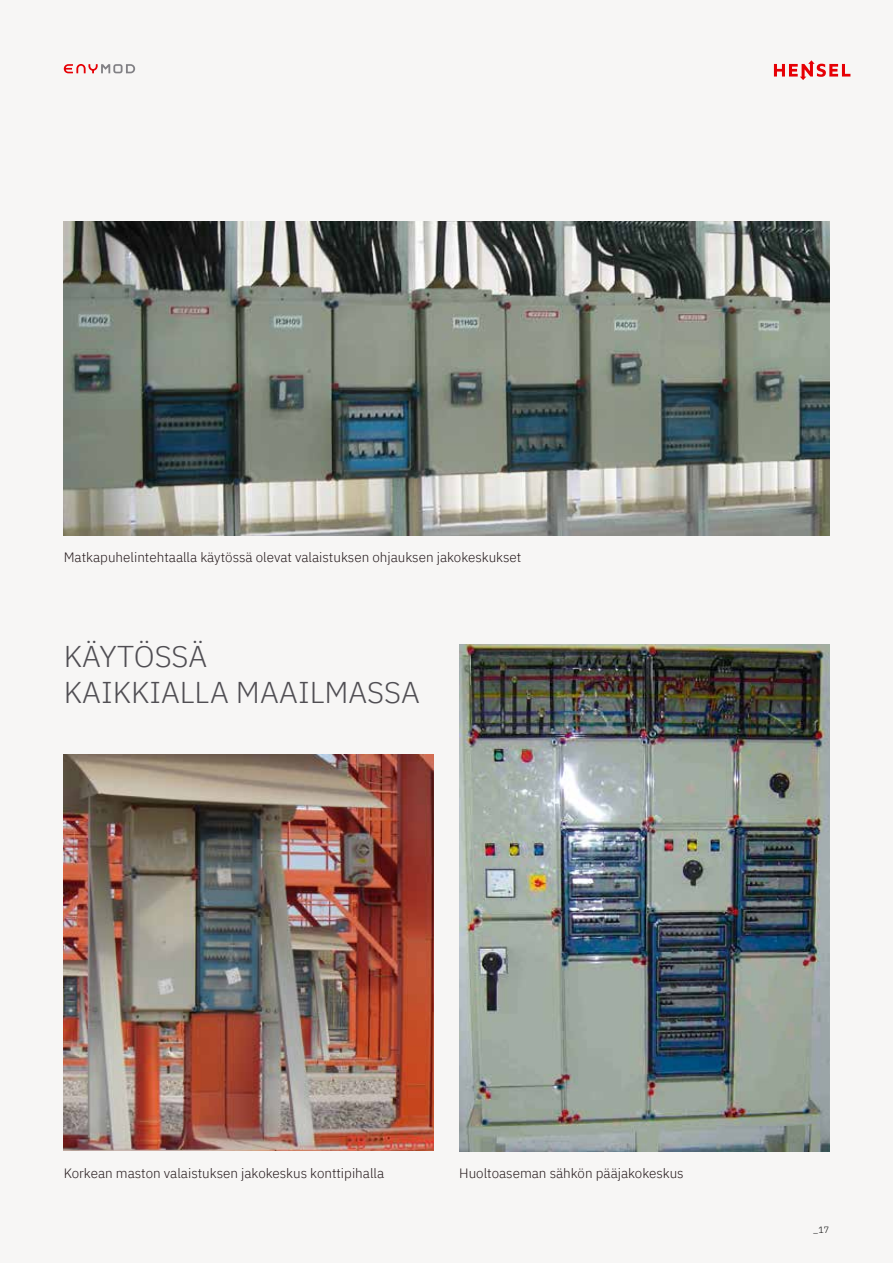
<style>
.page{position:relative;width:893px;height:1263px;background:#f7f6f5}
.page>*{position:absolute;margin:0;border:0;box-sizing:border-box;transform-origin:0 0}
.t1{font:300 30px/36px "IBM Plex Sans";color:#504e53}
.t2{font:300 13.5px "IBM Plex Sans";color:#23181a}
.t3{font:300 9px "IBM Plex Sans";color:#000}
</style>
<div class="page">
<svg style="left:774px;top:60px;width:76px;height:20px"></svg>
<svg style="left:64px;top:64px;width:71px;height:9px"></svg>
<img style="left:64px;top:755px;width:370px;height:395px">
<img style="left:459px;top:644px;width:370px;height:507px">
<img style="left:64px;top:221px;width:765px;height:315px">
<p class="t2" style="left:64px;top:547px;width:459px">Matkapuhelintehtaalla käytössä olevat valaistuksen ohjauksen jakokeskukset</p>
<h1 class="t1" style="left:64px;top:636px;width:358px">KÄYTÖSSÄ<br>KAIKKIALLA MAAILMASSA</h1>
<p class="t2" style="left:64px;top:1163px;width:322px">Korkean maston valaistuksen jakokeskus konttipihalla</p>
<p class="t2" style="left:459px;top:1163px;width:226px">Huoltoaseman sähkön pääjakokeskus</p>
<p class="t3" style="left:813px;top:1223px;width:17px">_17</p>
</div>
